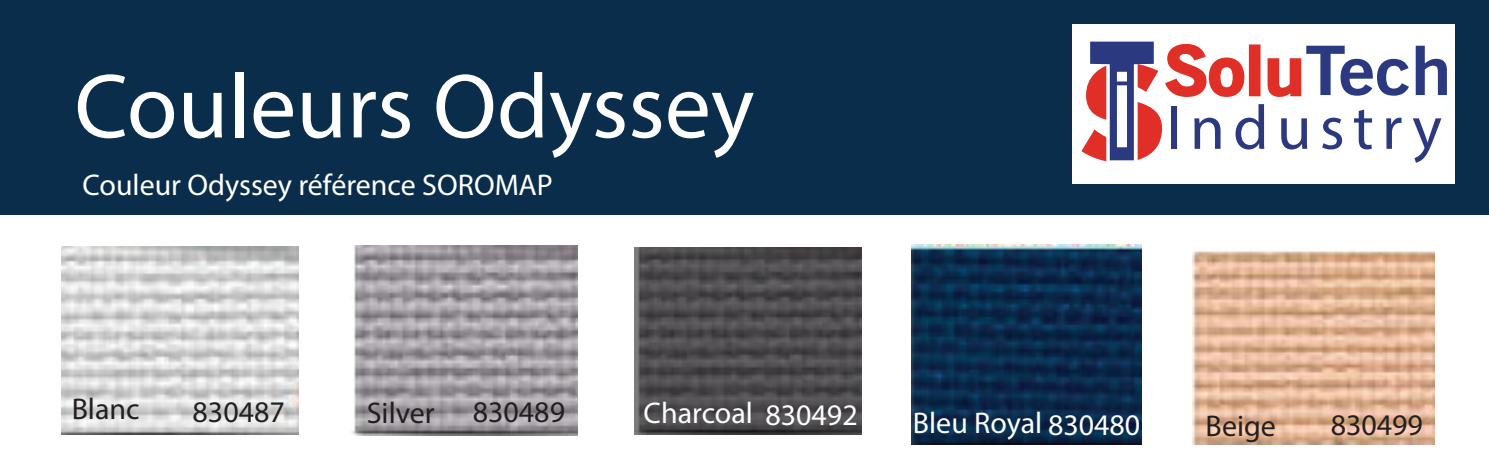
<style>
.page{position:relative;width:1489px;height:470px;background:#fff}
.page>*{position:absolute;margin:0;border:0;box-sizing:border-box;transform-origin:0 0}
.t1{font:92px "Myriad Pro";color:#fff}
.t2{font:700 67.75px "News Gothic BT";color:#e02f26;scale:1.09 1}
.t3{font:63px "Myriad Pro";letter-spacing:.13em;color:#2b3980}
.t4{font:30px "Myriad Pro";color:#fff}
.t5{font:30px "Myriad Pro";color:#231f20}
.s1{color:#2b3980}
</style>
<div class="page">
<img style="left:1192px;top:247px;width:242px;height:198px">
<img style="left:61px;top:247px;width:238px;height:187px">
<img style="left:352px;top:246px;width:226px;height:190px">
<img style="left:634px;top:247px;width:227px;height:188px">
<img style="left:911px;top:245px;width:230px;height:200px">
<div style="left:0;top:0;width:1488px;height:214px;background:#0a2d4b"></div>
<div style="left:1071px;top:24px;width:383px;height:160px;background:#fff"></div>
<svg style="left:1081px;top:42px;width:164px;height:120px"></svg>
<div style="left:1248px;top:44px;width:12px;height:52px;border:2px solid #e02f26"></div>
<svg style="left:1267px;top:58px;width:35px;height:39px"></svg>
<h1 class="t1" style="left:74px;top:50px;width:681px">Couleurs Odyssey</h1>
<p class="t4" style="left:82px;top:166px;width:472px">Couleur Odyssey référence SOROMAP</p>
<h2 class="t2" style="left:1164px;top:30px;width:265px">Solu<span class="s1">Tech</span></h2>
<h3 class="t3" style="left:1165px;top:89px;width:277px">Industry</h3>
<p class="t5" style="left:72px;top:391px;width:69px">Blanc</p>
<p class="t5" style="left:367px;top:395px;width:69px">Silver</p>
<p class="t4" style="left:643px;top:395px;width:215px">Charcoal 830492</p>
<p class="t4" style="left:912px;top:405px;width:229px">Bleu Royal 830480</p>
<p class="t5" style="left:1205px;top:407px;width:72px">Beige</p>
<p class="t5" style="left:192px;top:394px;width:94px">830487</p>
<p class="t5" style="left:472px;top:394px;width:94px">830489</p>
<p class="t5" style="left:1330px;top:406px;width:94px">830499</p>
</div>
